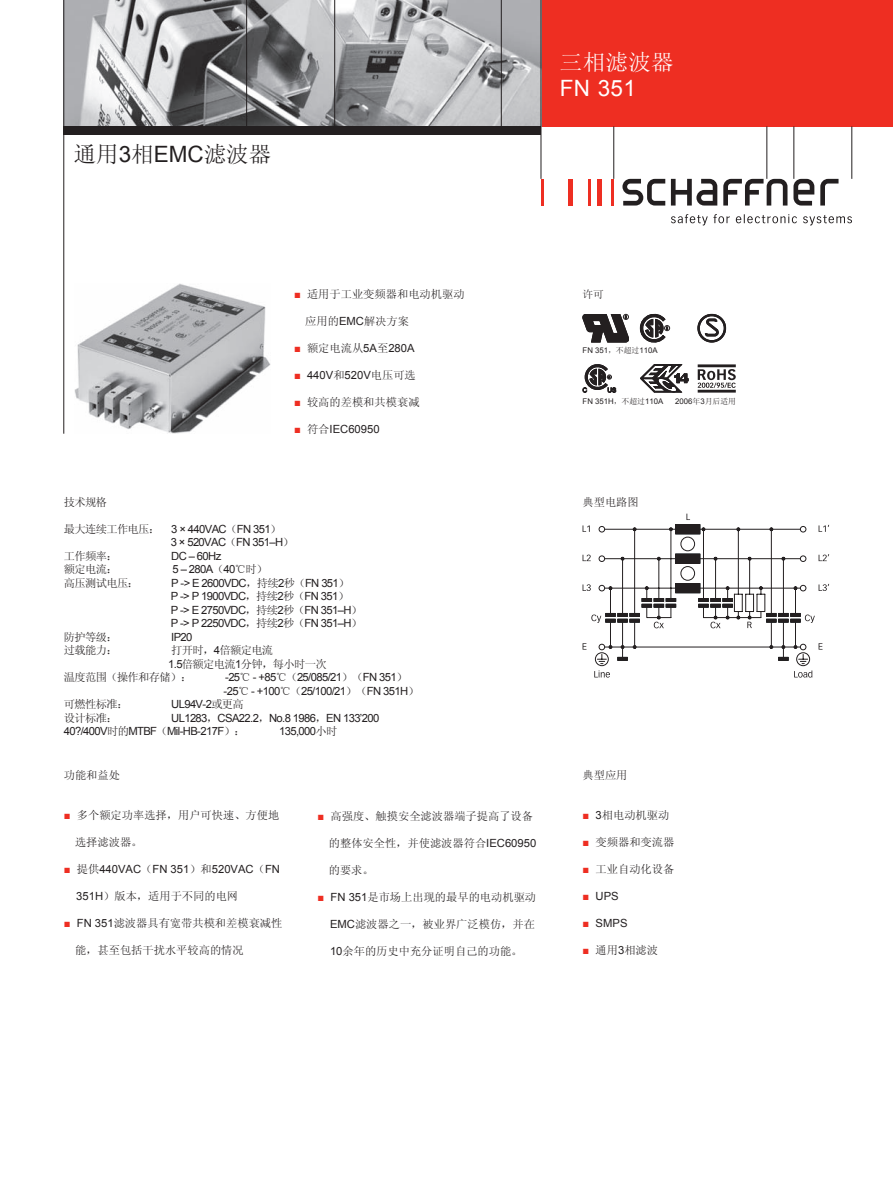
<style>
.page{position:relative;width:893px;height:1188px;background:#fff}
.page>*{position:absolute;margin:0;border:0;box-sizing:border-box;transform-origin:0 0}
.t1{font:22.5px "Sim Sun";color:#231f20}
.t2{font:22.5px "Sim Sun";letter-spacing:.015em;color:#fff}
.t3{font:22.5px "Arial";color:#fff}
.t4{font:11.25px "Sim Sun";color:#231f20}
.t5{font:11.25px/13.5px "Arial";letter-spacing:-.055em;color:#231f20}
.t6{font:11.25px "Arial";color:#231f20}
.t7{font:11.25px "Sim Sun";letter-spacing:-.055em;color:#231f20}
.t8{font:10.65px "Sim Sun";color:#231f20}
.t9{font:7.8px "Arial";color:#231f20}
.s1{font-family:"Arial"}
.s2{font-family:"Arial";color:#ee2e22}
.s3{color:#ee2e22}
.s4{font-family:"Sim Sun"}
</style>
<div class="page">
<img style="left:74px;top:284px;width:196px;height:149px">
<div style="left:183px;top:0;width:710px;height:126px;background:#ee2e22"></div>
<img style="left:64px;top:0;width:477px;height:126px">
<hr style="left:334px;top:0;width:1px;height:126px;background:#231f20">
<hr style="left:501px;top:0;width:1px;height:126px;background:#231f20">
<hr style="left:246px;top:0;width:1px;height:126px;background:#231f20">
<hr style="left:793px;top:126px;width:1px;height:53px;background:#231f20">
<hr style="left:766px;top:126px;width:1px;height:53px;background:#231f20">
<hr style="left:613px;top:126px;width:1px;height:53px;background:#231f20">
<hr style="left:541px;top:0;width:1px;height:179px;background:#231f20">
<hr style="left:851px;top:126px;width:1px;height:53px;background:#231f20">
<div style="left:64px;top:126px;width:477px;height:9px;background:#231f20"></div>
<hr style="left:63px;top:0;width:1px;height:434px;background:#231f20">
<svg style="left:583px;top:514px;width:246px;height:164px"></svg>
<svg style="left:698px;top:314px;width:28px;height:28px"></svg>
<svg style="left:640px;top:313px;width:30px;height:30px"></svg>
<svg style="left:583px;top:314px;width:46px;height:28px"></svg>
<div style="left:698px;top:364px;width:48px;height:29px;background:linear-gradient(to right,#fff,#fff)"></div>
<hr style="left:698px;top:390px;width:38px;height:3px;background:#231f20">
<hr style="left:698px;top:364px;width:38px;height:3px;background:#231f20">
<svg style="left:698px;top:369px;width:38px;height:19px"></svg>
<svg style="left:653px;top:392px;width:30px;height:1px"></svg>
<svg style="left:640px;top:364px;width:48px;height:28px"></svg>
<svg style="left:583px;top:364px;width:33px;height:29px"></svg>
<hr style="left:598px;top:179px;width:4px;height:27px;background:#ee2e22">
<hr style="left:611px;top:179px;width:2px;height:27px;background:#ee2e22">
<hr style="left:589px;top:179px;width:2px;height:27px;background:#ee2e22">
<div style="left:568px;top:179px;width:5px;height:27px;background:#ee2e22"></div>
<hr style="left:541px;top:179px;width:3px;height:27px;background:#ee2e22">
<svg style="left:622px;top:179px;width:43px;height:27px"></svg>
<svg style="left:671px;top:179px;width:46px;height:27px"></svg>
<svg style="left:793px;top:179px;width:21px;height:27px"></svg>
<svg style="left:820px;top:179px;width:18px;height:27px"></svg>
<svg style="left:723px;top:179px;width:64px;height:27px"></svg>
<svg style="left:671px;top:214px;width:59px;height:12px"></svg>
<svg style="left:736px;top:214px;width:61px;height:9px"></svg>
<svg style="left:803px;top:215px;width:49px;height:11px"></svg>
<h1 class="t1" style="left:74px;top:143px;width:199px">通用<span class="s1">3</span>相<span class="s1">EMC</span>滤波器</h1>
<h1 class="t2" style="left:560px;top:51px;width:115px">三相滤波器</h1>
<h1 class="t3" style="left:560px;top:74px;width:78px">FN 351</h1>
<p class="t4" style="left:294px;top:288px;width:172px"><span class="s2">■</span> 适用于工业变频器和电动机驱动</p>
<p class="t8" style="left:583px;top:289px;width:23px">许可</p>
<p class="t4" style="left:305px;top:315px;width:105px">应用的<span class="s1">EMC</span>解决方案</p>
<p class="t4" style="left:294px;top:342px;width:122px"><span class="s2">■</span> 额定电流从<span class="s1">5A</span>至<span class="s1">280A</span></p>
<p class="t6" style="left:294px;top:368px;width:123px"><span class="s3">■</span> 440V<span class="s4">和</span>520V<span class="s4">电压可选</span></p>
<p class="t4" style="left:294px;top:396px;width:127px"><span class="s2">■</span> 较高的差模和共模衰减</p>
<p class="t6" style="left:294px;top:422px;width:87px"><span class="s3">■</span> <span class="s4">符合</span>IEC60950</p>
<p class="t9" style="left:583px;top:346px;width:77px">FN 351<span class="s4">，不超过</span>110A</p>
<p class="t9" style="left:583px;top:396px;width:82px">FN 351H<span class="s4">，不超过</span>110A</p>
<p class="t9" style="left:675px;top:396px;width:62px">2006<span class="s4">年</span>3<span class="s4">月后适用</span></p>
<p class="t4" style="left:64px;top:496px;width:45px">技术规格</p>
<p class="t5" style="left:171px;top:522px;width:125px;text-indent:-107px"><span class="s4">最大连续工作电压：</span> 3 × 440VAC<span class="s4">（</span>FN 351<span class="s4">）<br></span>3 × 520VAC<span class="s4">（</span>FN 351–H<span class="s4">）</span></p>
<p class="t4" style="left:64px;top:550px;width:55px">工作频率：</p>
<p class="t5" style="left:171px;top:549px;width:52px">DC – 60Hz</p>
<p class="t4" style="left:64px;top:564px;width:55px">额定电流：</p>
<p class="t5" style="left:173px;top:563px;width:96px">5 – 280A<span class="s4">（</span>40<span class="s4">℃时）</span></p>
<p class="t4" style="left:64px;top:577px;width:77px">高压测试电压：</p>
<p class="t5" style="left:171px;top:576px;width:193px">P -&gt; E 2600VDC<span class="s4">，持续</span>2<span class="s4">秒（</span>FN 351<span class="s4">）<br></span>P -&gt; P 1900VDC<span class="s4">，持续</span>2<span class="s4">秒（</span>FN 351<span class="s4">）<br></span>P -&gt; E 2750VDC<span class="s4">，持续</span>2<span class="s4">秒（</span>FN 351–H<span class="s4">）<br></span>P -&gt; P 2250VDC<span class="s4">，持续</span>2<span class="s4">秒（</span>FN 351–H<span class="s4">）</span></p>
<p class="t4" style="left:64px;top:631px;width:55px">防护等级：</p>
<p class="t5" style="left:171px;top:630px;width:23px">IP20</p>
<p class="t4" style="left:64px;top:645px;width:55px">过载能力：</p>
<p class="t7" style="left:171px;top:645px;width:104px">打开时，<span class="s1">4</span>倍额定电流</p>
<p class="t7" style="left:168px;top:658px;width:160px"><span class="s1">1.5</span>倍额定电流<span class="s1">1</span>分钟，每小时一次</p>
<p class="t7" style="left:64px;top:672px;width:130px">温度范围（操作和存储）：</p>
<p class="t5" style="left:224px;top:671px;width:197px">-25<span class="s4">℃</span> - +85<span class="s4">℃（</span>25/085/21<span class="s4">）（</span>FN 351<span class="s4">）</span>-25<span class="s4">℃</span> - +100<span class="s4">℃（</span>25/100/21<span class="s4">）（</span>FN 351H<span class="s4">）</span></p>
<p class="t4" style="left:64px;top:699px;width:66px">可燃性标准：</p>
<p class="t5" style="left:171px;top:698px;width:74px">UL94V-2<span class="s4">或更高</span></p>
<p class="t4" style="left:64px;top:712px;width:55px">设计标准：</p>
<p class="t5" style="left:64px;top:711px;width:317px;text-indent:107px">UL1283<span class="s4">，</span>CSA22.2<span class="s4">，</span>No.8 1986<span class="s4">，</span>EN 133’200<br>40?/400V<span class="s4">时的</span>MTBF<span class="s4">（</span>Mil-HB-217F<span class="s4">）：</span></p>
<p class="t5" style="left:279px;top:725px;width:60px">135,000<span class="s4">小时</span></p>
<p class="t4" style="left:64px;top:769px;width:58px">功能和益处</p>
<p class="t4" style="left:64px;top:810px;width:217px"><span class="s2">■</span> 多个额定功率选择，用户可快速、方便地</p>
<p class="t4" style="left:75px;top:837px;width:69px">选择滤波器。</p>
<p class="t6" style="left:64px;top:862px;width:218px"><span class="s3">■</span> <span class="s4">提供</span>440VAC<span class="s4">（</span>FN 351<span class="s4">）和</span>520VAC<span class="s4">（</span>FN</p>
<p class="t4" style="left:76px;top:891px;width:163px"><span class="s1">351H</span>）版本，适用于不同的电网</p>
<p class="t4" style="left:64px;top:918px;width:220px"><span class="s2">■</span> <span class="s1">FN 351</span>滤波器具有宽带共模和差模衰减性</p>
<p class="t4" style="left:75px;top:945px;width:170px">能，甚至包括干扰水平较高的情况</p>
<p class="t4" style="left:318px;top:810px;width:217px"><span class="s2">■</span> 高强度、触摸安全滤波器端子提高了设备</p>
<p class="t4" style="left:329px;top:837px;width:209px">的整体安全性，并使滤波器符合<span class="s1">IEC60950</span></p>
<p class="t4" style="left:329px;top:864px;width:46px">的要求。</p>
<p class="t4" style="left:318px;top:891px;width:220px"><span class="s2">■</span> <span class="s1">FN 351</span>是市场上出现的最早的电动机驱动</p>
<p class="t4" style="left:330px;top:918px;width:206px"><span class="s1">EMC</span>滤波器之一，被业界广泛模仿，并在</p>
<p class="t4" style="left:330px;top:945px;width:194px"><span class="s1">10</span>余年的历史中充分证明自己的功能。</p>
<p class="t4" style="left:583px;top:496px;width:58px">典型电路图</p>
<p class="t4" style="left:583px;top:769px;width:46px">典型应用</p>
<p class="t4" style="left:583px;top:810px;width:88px"><span class="s2">■</span> <span class="s1">3</span>相电动机驱动</p>
<p class="t4" style="left:583px;top:837px;width:93px"><span class="s2">■</span> 变频器和变流器</p>
<p class="t4" style="left:583px;top:864px;width:93px"><span class="s2">■</span> 工业自动化设备</p>
<p class="t5" style="left:583px;top:890px;width:38px"><span class="s3">■</span> UPS</p>
<p class="t5" style="left:583px;top:917px;width:46px"><span class="s3">■</span> SMPS</p>
<p class="t4" style="left:583px;top:945px;width:77px"><span class="s2">■</span> 通用<span class="s1">3</span>相滤波</p>
</div>
